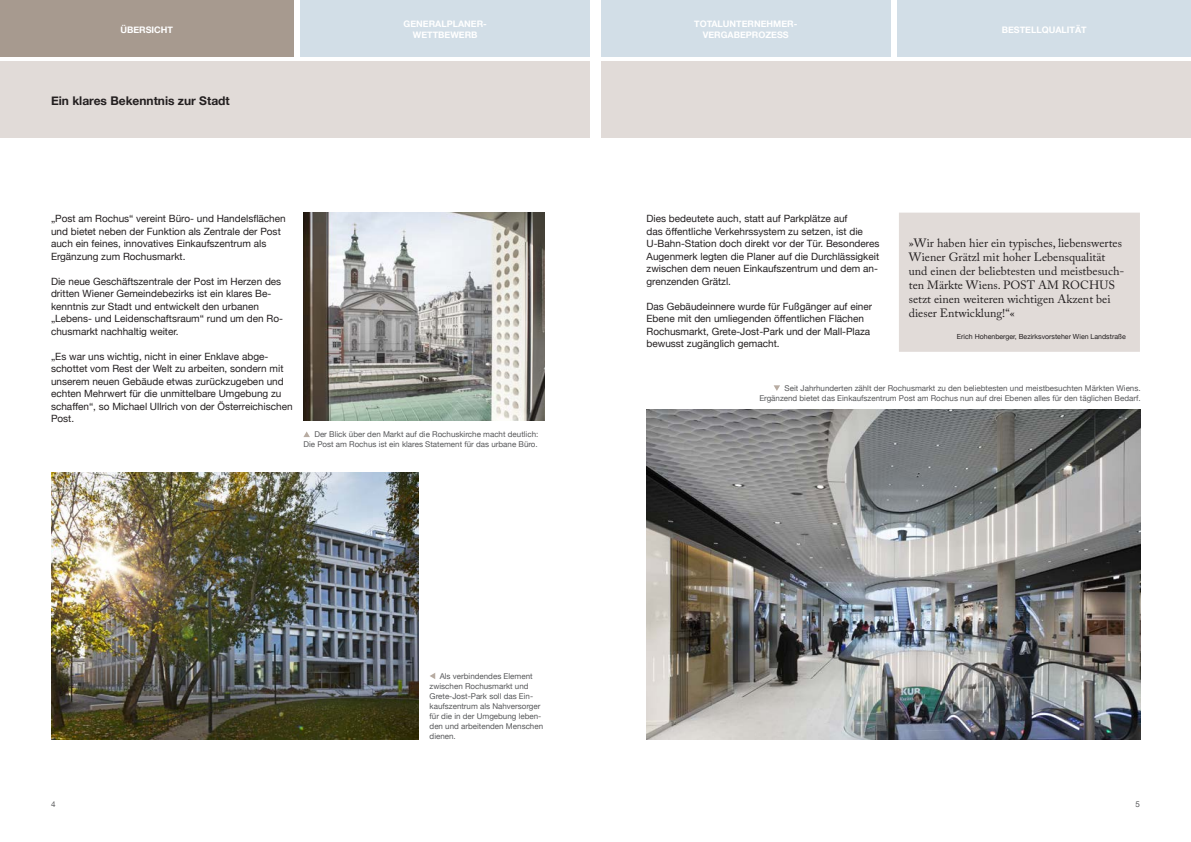
<style>
.page{position:relative;width:1191px;height:842px;background:#fff}
.page>*{position:absolute;margin:0;border:0;box-sizing:border-box;transform-origin:0 0}
.t1{font:12px/14px "Adobe Caslon Pro";color:#231f20}
.t2{font:700 12px "Helvetica Neue";color:#231f20}
.t3{font:10px/12.5px "Helvetica Neue";color:#231f20}
.t4{font:700 9px/11px "Helvetica Neue";color:#fff;text-align:center}
.t5{font:8px/10px "Helvetica Neue";color:#57585a;text-align:right}
.t6{font:7px "Helvetica Neue";color:#231f20}
</style>
<div class="page">
<div style="left:601px;top:61px;width:590px;height:76px;background:#e1dbd8"></div>
<div style="left:0;top:61px;width:590px;height:76px;background:#e1dbd8"></div>
<div style="left:899px;top:213px;width:241px;height:139px;background:#e1dbd8"></div>
<svg style="left:773px;top:385px;width:7px;height:6px"></svg>
<svg style="left:303px;top:431px;width:7px;height:6px"></svg>
<svg style="left:430px;top:673px;width:5px;height:6px"></svg>
<img style="left:51px;top:473px;width:367px;height:266px">
<img style="left:646px;top:410px;width:494px;height:329px">
<img style="left:303px;top:213px;width:241px;height:208px">
<div style="left:601px;top:0;width:289px;height:57px;background:#d2dee7"></div>
<div style="left:300px;top:0;width:290px;height:57px;background:#d2dee7"></div>
<div style="left:897px;top:0;width:294px;height:57px;background:#d2dee7"></div>
<div style="left:0;top:0;width:293px;height:57px;background:#a79a8f"></div>
<p class="t4" style="left:403px;top:19px;width:85px">GENERALPLANER-<br>WETTBEWERB</p>
<p class="t4" style="left:694px;top:19px;width:105px">TOTALUNTERNEHMER-<br>VERGABEPROZESS</p>
<p class="t4" style="left:120px;top:24px;width:54px">ÜBERSICHT</p>
<p class="t4" style="left:1001px;top:24px;width:87px">BESTELLQUALITÄT</p>
<p class="t2" style="left:51px;top:91px;width:180px">Ein klares Bekenntnis zur Stadt</p>
<p class="t3" style="left:51px;top:213px;width:236px">„Post am Rochus“ vereint Büro- und Handelsflächen und bietet neben der Funktion als Zentrale der Post auch ein feines, innovatives Einkaufszentrum als Ergänzung zum Rochusmarkt.</p>
<p class="t3" style="left:51px;top:275px;width:233px">Die neue Geschäftszentrale der Post im Herzen des dritten Wiener Gemeindebezirks ist ein klares Be&shy;kenntnis zur Stadt und entwickelt den urbanen „Lebens- und Leidenschaftsraum“ rund um den Ro&shy;chusmarkt nachhaltig weiter.</p>
<p class="t3" style="left:51px;top:350px;width:243px">„Es war uns wichtig, nicht in einer Enklave abge&shy;schottet vom Rest der Welt zu arbeiten, sondern mit unserem neuen Gebäude etwas zurückzugeben und echten Mehrwert für die unmittelbare Umgebung zu schaffen“, so Michael Ullrich von der Österreichischen Post.</p>
<p class="t5" style="left:303px;top:430px;width:236px">Der Blick über den Markt auf die Rochuskirche macht deutlich:<br>Die Post am Rochus ist ein klares Statement für das urbane Büro.</p>
<p class="t5" style="left:429px;top:672px;width:115px;text-align:left;text-indent:10px">Als verbindendes Element zwischen Rochusmarkt und<br>Grete-Jost-Park soll das Ein&shy;kaufszentrum als Nahversorger für die in der Umgebung leben&shy;den und arbeitenden Menschen dienen.</p>
<p class="t3" style="left:646px;top:213px;width:234px">Dies bedeutete auch, statt auf Parkplätze auf<br>das öffentliche Verkehrssystem zu setzen, ist die U-Bahn-Station doch direkt vor der Tür. Besonderes Augenmerk legten die Planer auf die Durchlässigkeit zwischen dem neuen Einkaufszentrum und dem an&shy;grenzenden Grätzl.</p>
<p class="t3" style="left:646px;top:300px;width:227px">Das Gebäudeinnere wurde für Fußgänger auf einer Ebene mit den umliegenden öffentlichen Flächen Rochusmarkt, Grete-Jost-Park und der Mall-Plaza bewusst zugänglich gemacht.</p>
<p class="t1" style="left:909px;top:236px;width:217px">»Wir haben hier ein typisches, liebenswertes Wiener Grätzl mit hoher Lebensqualität und einen der beliebtesten und meistbesuch&shy;ten Märkte Wiens. POST AM ROCHUS setzt einen weiteren wichtigen Akzent bei dieser Entwicklung!“«</p>
<p class="t6" style="left:957px;top:331px;width:170px">Erich Hohenberger, Bezirksvorsteher Wien Landstraße</p>
<p class="t5" style="left:759px;top:384px;width:383px">Seit Jahrhunderten zählt der Rochusmarkt zu den beliebtesten und meistbesuchten Märkten Wiens.<br>Ergänzend bietet das Einkaufszentrum Post am Rochus nun auf drei Ebenen alles für den täglichen Bedarf.</p>
<p class="t5" style="left:51px;top:800px;width:6px">4</p>
<p class="t5" style="left:1135px;top:800px;width:6px">5</p>
</div>
